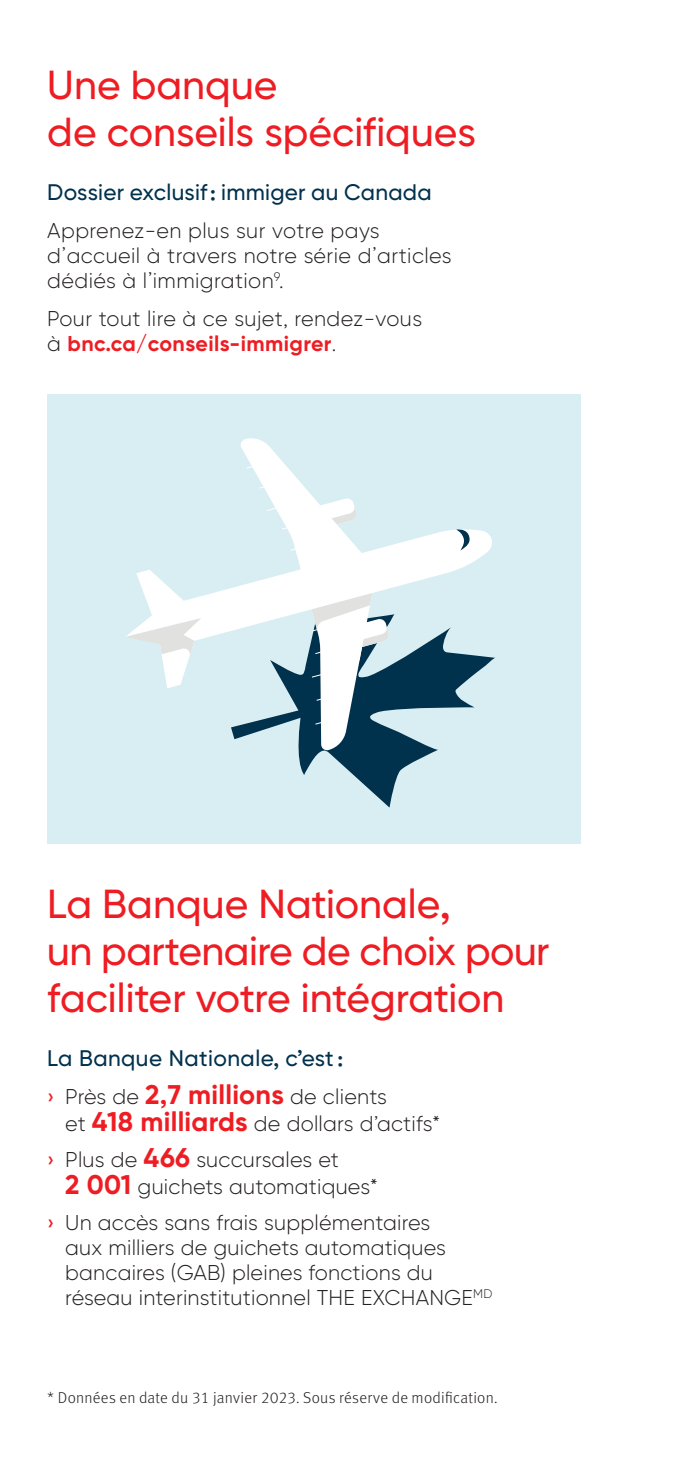
<style>
.page{position:relative;width:689px;height:1458px;background:#fff}
.page>*{position:absolute;margin:0;border:0;box-sizing:border-box;transform-origin:0 0}
.t1{font:500 40.5px/47.2px "Gilroy BN";letter-spacing:-.005em;color:#ee1d23}
.t2{font:500 22.5px "Gilroy BN";letter-spacing:.01em;color:#00314d}
.t3{font:300 21.38px/24.8px "Gilroy BN";letter-spacing:.01em;color:#231f20}
.t4{font:300 15.75px "Meta OT";letter-spacing:.015em;color:#231f20}
.s1{font-weight:700;color:#ee1d23}
.s2{font-weight:500;color:#ee1d23}
.s3{font-weight:700;font-size:27px;color:#ee1d23}
</style>
<div class="page">
<div style="left:47px;top:395px;width:533px;height:449px;background:#d9eef3"></div>
<svg style="left:298px;top:751px;width:138px;height:57px"></svg>
<svg style="left:126px;top:438px;width:369px;height:313px"></svg>
<h1 class="t1" style="left:47px;top:61px;width:430px">Une banque<br>de conseils spécifiques</h1>
<p class="t2" style="left:47px;top:178px;width:386px">Dossier exclusif: immiger au Canada</p>
<p class="t3" style="left:47px;top:218px;width:406px">Apprenez-en plus sur votre pays d’accueil à travers notre série d’articles dédiés à l’immigration<sup>9</sup>.</p>
<p class="t3" style="left:47px;top:306px;width:376px">Pour tout lire à ce sujet, rendez-vous à <span class="s1">bnc.ca/conseils-immigrer</span>.</p>
<h1 class="t1" style="left:47px;top:879px;width:503px">La Banque Nationale,<br>un partenaire de choix pour faciliter votre intégration</h1>
<p class="t2" style="left:47px;top:1044px;width:297px">La Banque Nationale, c'est:</p>
<p class="t3" style="left:65px;top:1083px;width:376px;line-height:27px;text-indent:-18px"><span class="s2">›</span> Près de <span class="s3">2,7 millions</span> de clients<br>et <span class="s3">418 milliards</span> de dollars d’actifs*</p>
<p class="t3" style="left:65px;top:1146px;width:314px;line-height:27px;text-indent:-18px"><span class="s2">›</span> Plus de <span class="s3">466</span> succursales et<br><span class="s3">2 001</span> guichets automatiques*</p>
<p class="t3" style="left:65px;top:1210px;width:428px;text-indent:-18px"><span class="s2">›</span> Un accès sans frais supplémentaires<br>aux milliers de guichets automatiques bancaires (GAB) pleines fonctions du réseau interinstitutionnel THE EXCHANGE<sup>MD</sup></p>
<p class="t4" style="left:47px;top:1388px;width:452px">* Données en date du 31 janvier 2023. Sous réserve de modification.</p>
</div>
